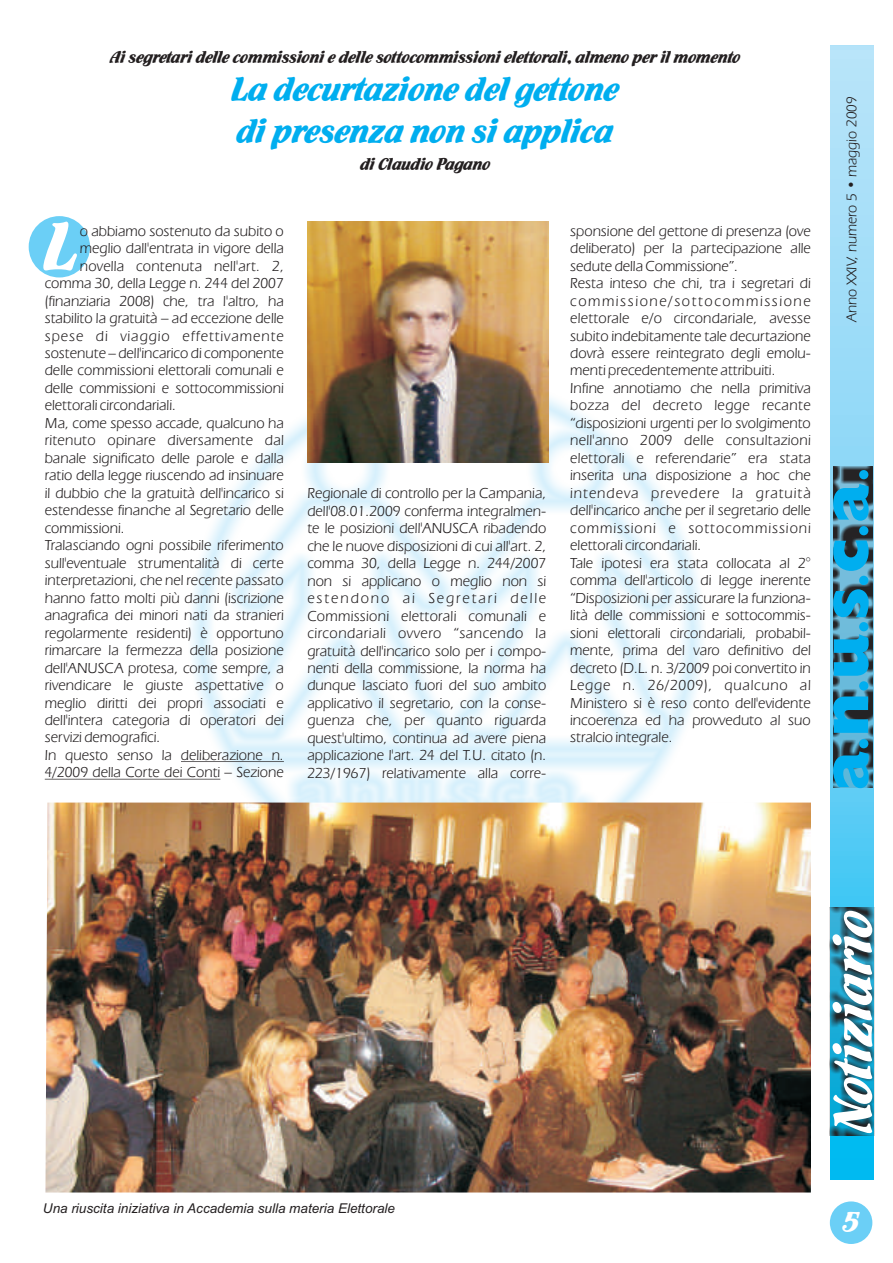
<style>
.page{position:relative;width:893px;height:1263px;background:#fff}
.page>*{position:absolute;margin:0;border:0;box-sizing:border-box;transform-origin:0 0}
.t1{font:72.6px "Flamenco D";color:#fff}
.t2{font:57.6px "Flamenco D";color:#fff}
.t3{font:36px/42.8px "Flamenco D";color:#00aeef}
.t4{font:30px "Flamenco D";color:#fff}
.t5{font:18px "Flamenco D";color:#231f20}
.t6{font:15px/17.4px "Eras IT Cby BT";color:#231f20;text-align:justify}
.t7{font:15px "Eras IT Cby BT";letter-spacing:.02em;color:#231f20}
.t8{font:15px "Eras IT Cby BT";letter-spacing:.06em;color:#231f20}
.t9{font:14.7px "Eras IT Cby BT";color:#231f20}
.t10{font:italic 13.5px "Arial";color:#231f20}
</style>
<div class="page">
<div style="left:29px;top:216px;width:61px;height:61px;background:#6bcff6;border-radius:50%"></div>
<img style="left:189px;top:373px;width:514px;height:429px">
<svg style="left:830px;top:45px;width:43px;height:1135px"></svg>
<div style="left:833px;top:466px;width:39px;height:322px;background:#231f20;opacity:.98"></div>
<div style="left:859px;top:739px;width:9px;height:9px;background:#00aeef;border-radius:50%"></div>
<svg style="left:833px;top:696px;width:35px;height:37px"></svg>
<div style="left:859px;top:681px;width:9px;height:9px;background:#00aeef;border-radius:50%"></div>
<svg style="left:834px;top:634px;width:35px;height:42px"></svg>
<div style="left:859px;top:622px;width:9px;height:9px;background:#00aeef;border-radius:50%"></div>
<svg style="left:833px;top:589px;width:36px;height:28px"></svg>
<div style="left:859px;top:576px;width:9px;height:9px;background:#00aeef;border-radius:50%"></div>
<svg style="left:833px;top:540px;width:36px;height:31px"></svg>
<div style="left:859px;top:526px;width:9px;height:9px;background:#00aeef;border-radius:50%"></div>
<div style="left:859px;top:470px;width:9px;height:9px;background:#00aeef;border-radius:50%"></div>
<svg style="left:833px;top:751px;width:36px;height:37px"></svg>
<svg style="left:833px;top:484px;width:36px;height:37px"></svg>
<div style="left:830px;top:1201px;width:42px;height:43px;background:#6bcff6;border-radius:50%"></div>
<div style="left:829px;top:908px;width:46px;height:228px;background:#231f20;opacity:.98"></div>
<hr style="left:181px;top:761px;width:103px;height:1px;background:#231f20">
<hr style="left:45px;top:779px;width:175px;height:1px;background:#231f20">
<img style="left:307px;top:221px;width:241px;height:242px">
<img style="left:45px;top:802px;width:765px;height:390px">
<p class="t5" style="left:111px;top:48px;width:632px">Ai segretari delle commissioni e delle sottocommissioni elettorali, almeno per il momento</p>
<h3 class="t3" style="left:232px;top:68px;width:389px">La decurtazione del gettone di presenza non si applica</h3>
<h1 class="t1" style="left:45px;top:211px;width:37px">L</h1>
<p class="t6" style="left:80px;top:223px;width:206px">o abbiamo sostenuto da subito o</p>
<p class="t6" style="left:80px;top:240px;width:206px">meglio dall'entrata in vigore della</p>
<p class="t6" style="left:80px;top:258px;width:206px">novella contenuta nell'art. 2,</p>
<p class="t6" style="left:45px;top:275px;width:241px">comma 30, della Legge n. 244 del 2007</p>
<p class="t6" style="left:45px;top:293px;width:241px">(finanziaria 2008) che, tra l'altro, ha</p>
<p class="t6" style="left:45px;top:310px;width:241px">stabilito la gratuità – ad eccezione delle</p>
<p class="t8" style="left:45px;top:329px;width:241px">spese di viaggio effettivamente</p>
<p class="t6" style="left:45px;top:345px;width:241px">sostenute – dell'incarico di componente</p>
<p class="t6" style="left:45px;top:363px;width:241px">delle commissioni elettorali comunali e</p>
<p class="t6" style="left:45px;top:380px;width:241px">delle commissioni e sottocommissioni</p>
<p class="t6" style="left:45px;top:398px;width:133px">elettorali circondariali.</p>
<p class="t6" style="left:45px;top:415px;width:241px">Ma, come spesso accade, qualcuno ha</p>
<p class="t7" style="left:45px;top:434px;width:241px">ritenuto opinare diversamente dal</p>
<p class="t6" style="left:45px;top:450px;width:241px">banale significato delle parole e dalla</p>
<p class="t6" style="left:45px;top:468px;width:241px">ratio della legge riuscendo ad insinuare</p>
<p class="t6" style="left:45px;top:485px;width:241px">il dubbio che la gratuità dell'incarico si</p>
<p class="t6" style="left:45px;top:503px;width:241px">estendesse finanche al Segretario delle</p>
<p class="t6" style="left:45px;top:520px;width:81px">commissioni.</p>
<p class="t6" style="left:45px;top:538px;width:241px">Tralasciando ogni possibile riferimento</p>
<p class="t6" style="left:45px;top:555px;width:241px">sull'eventuale strumentalità di certe</p>
<p class="t6" style="left:45px;top:573px;width:241px">interpretazioni, che nel recente passato</p>
<p class="t6" style="left:45px;top:590px;width:241px">hanno fatto molti più danni (iscrizione</p>
<p class="t6" style="left:45px;top:607px;width:241px">anagrafica dei minori nati da stranieri</p>
<p class="t6" style="left:45px;top:625px;width:241px">regolarmente residenti) è opportuno</p>
<p class="t6" style="left:45px;top:642px;width:241px">rimarcare la fermezza della posizione</p>
<p class="t6" style="left:45px;top:660px;width:241px">dell'ANUSCA protesa, come sempre, a</p>
<p class="t6" style="left:45px;top:677px;width:241px">rivendicare le giuste aspettative o</p>
<p class="t6" style="left:45px;top:695px;width:241px">meglio diritti dei propri associati e</p>
<p class="t6" style="left:45px;top:712px;width:241px">dell'intera categoria di operatori dei</p>
<p class="t6" style="left:45px;top:730px;width:117px">servizi demografici.</p>
<p class="t6" style="left:45px;top:747px;width:241px">In questo senso la deliberazione n.</p>
<p class="t6" style="left:45px;top:765px;width:241px">4/2009 della Corte dei Conti – Sezione</p>
<p class="t5" style="left:361px;top:155px;width:132px">di Claudio Pagano</p>
<p class="t6" style="left:307px;top:486px;width:240px">Regionale di controllo per la Campania, dell'08.01.2009 conferma integralmen&shy;te le posizioni dell'ANUSCA ribadendo che le nuove disposizioni di cui all'art. 2, comma 30, della Legge n. 244/2007 non si applicano o meglio non si estendono ai Segretari delle Commissioni elettorali comunali e circondariali ovvero “sancendo la gratuità dell'incarico solo per i compo&shy;nenti della commissione, la norma ha dunque lasciato fuori del suo ambito applicativo il segretario, con la conse&shy;guenza che, per quanto riguarda quest'ultimo, continua ad avere piena applicazione l'art. 24 del T.U. citato (n.<br>223/1967) relativamente alla corre-</p>
<p class="t6" style="left:570px;top:223px;width:242px;text-align:left">sponsione del gettone di presenza (ove deliberato) per la partecipazione alle sedute della Commissione”.<br>Resta inteso che chi, tra i segretari di commissione/sottocommissione elettorale e/o circondariale, avesse subito indebitamente tale decurtazione dovrà essere reintegrato degli emolu&shy;menti precedentemente attribuiti.<br>Infine annotiamo che nella primitiva bozza del decreto legge recante “disposizioni urgenti per lo svolgimento nell'anno 2009 delle consultazioni elettorali e referendarie” era stata inserita una disposizione a hoc che intendeva prevedere la gratuità dell'incarico anche per il segretario delle commissioni e sottocommissioni elettorali circondariali.<br>Tale ipotesi era stata collocata al 2° comma dell'articolo di legge inerente “Disposizioni per assicurare la funziona&shy;lità delle commissioni e sottocommis&shy;sioni elettorali circondariali, probabil&shy;mente, prima del varo definitivo del decreto (D.L. n. 3/2009 poi convertito in Legge n. 26/2009), qualcuno al Ministero si è reso conto dell'evidente incoerenza ed ha provveduto al suo stralcio integrale.</p>
<p class="t9" style="left:845px;top:322px;width:227px;rotate:-90deg">Anno XXIV, numero 5 • maggio 2009</p>
<p class="t10" style="left:43px;top:1203px;width:354px">Una riuscita iniziativa in Accademia sulla materia Elettorale</p>
<h2 class="t2" style="left:825px;top:1131px;width:225px;rotate:-90deg">Notiziario</h2>
<h3 class="t4" style="left:843px;top:1207px;width:18px">5</h3>
</div>
